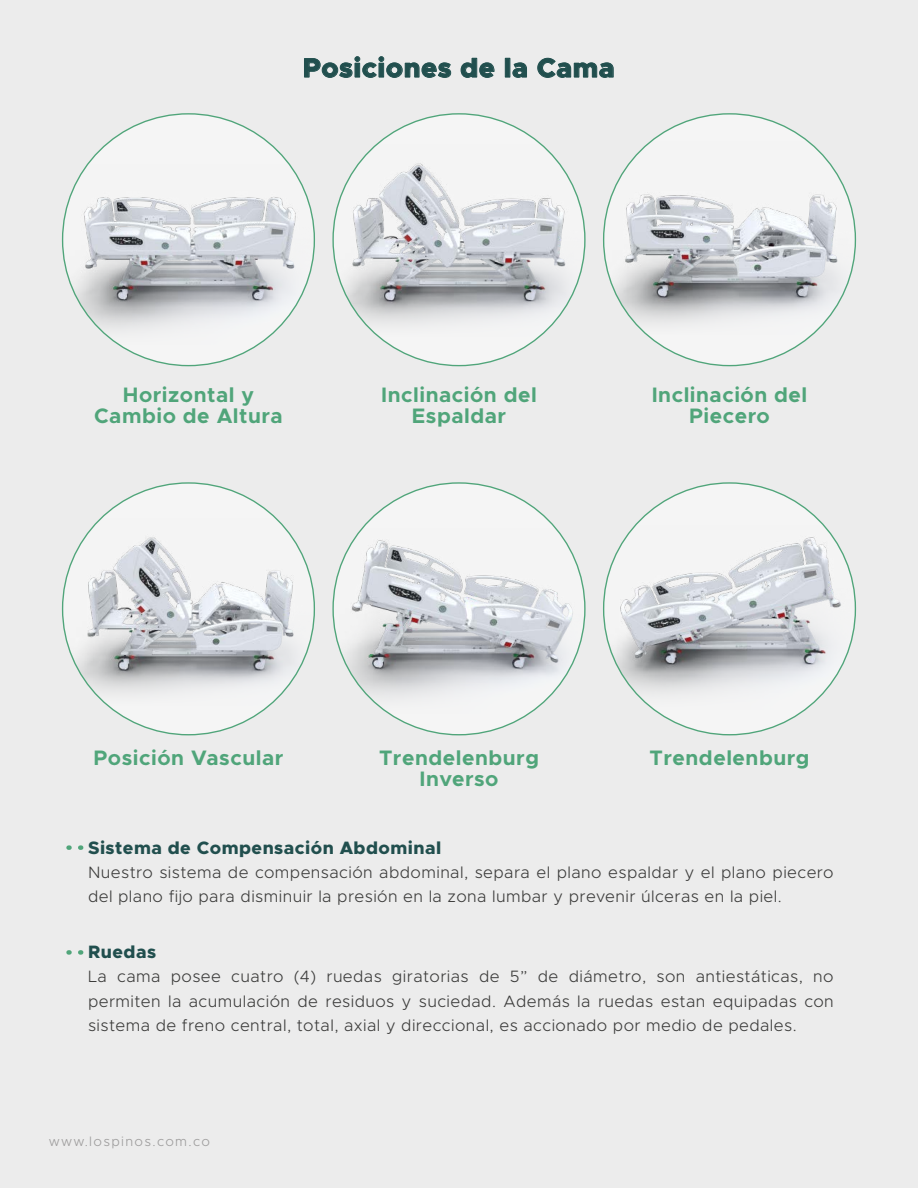
<style>
.page{position:relative;width:918px;height:1188px;background:#ececec}
.page>*{position:absolute;margin:0;border:0;box-sizing:border-box;transform-origin:0 0}
.t1{font:800 27px "Metropolis";letter-spacing:.025em;color:#214f4e}
.t2{font:700 21px/21px "Metropolis";letter-spacing:.025em;color:#50a57a;text-align:center}
.t3{font:800 18px "Metropolis";letter-spacing:.025em;color:#214f4e}
.t4{font:300 16.5px/24px "Metropolis";letter-spacing:.025em;color:#3c3c3b}
.t5{font:300 13.5px "Metropolis";letter-spacing:.1em;color:#9c9b9b}
</style>
<div class="page">
<div style="left:63px;top:114px;width:251px;height:252px;background:#f5f5f5;border-radius:50%"></div>
<img style="left:63px;top:164px;width:251px;height:149px">
<svg style="left:85px;top:311px;width:207px;height:49px"></svg>
<div style="left:333px;top:114px;width:252px;height:252px;background:#f5f5f5;border-radius:50%"></div>
<img style="left:333px;top:143px;width:252px;height:161px">
<svg style="left:350px;top:303px;width:218px;height:48px"></svg>
<div style="left:333px;top:483px;width:252px;height:252px;background:#f5f5f5;border-radius:50%"></div>
<img style="left:333px;top:527px;width:252px;height:154px">
<svg style="left:355px;top:680px;width:208px;height:48px"></svg>
<div style="left:604px;top:114px;width:251px;height:252px;background:#f5f5f5;border-radius:50%"></div>
<img style="left:604px;top:140px;width:251px;height:163px">
<svg style="left:620px;top:302px;width:219px;height:48px"></svg>
<div style="left:604px;top:483px;width:251px;height:252px;background:#f5f5f5;border-radius:50%"></div>
<img style="left:604px;top:524px;width:251px;height:153px">
<svg style="left:623px;top:676px;width:213px;height:49px"></svg>
<svg style="left:304px;top:56px;width:147px;height:22px"></svg>
<svg style="left:460px;top:58px;width:35px;height:20px"></svg>
<div style="left:505px;top:58px;width:5px;height:20px;border:1px solid #214f4e"></div>
<svg style="left:512px;top:62px;width:15px;height:16px"></svg>
<svg style="left:537px;top:58px;width:77px;height:20px"></svg>
<div style="left:63px;top:483px;width:251px;height:252px;background:#f5f5f5;border-radius:50%"></div>
<img style="left:63px;top:517px;width:251px;height:157px">
<svg style="left:80px;top:672px;width:217px;height:49px"></svg>
<h1 class="t1" style="left:303px;top:51px;width:313px">Posiciones de la Cama</h1>
<p class="t2" style="left:94px;top:384px;width:190px">Horizontal y<br>Cambio de Altura</p>
<p class="t2" style="left:381px;top:384px;width:157px">Inclinación del<br>Espaldar</p>
<p class="t2" style="left:652px;top:384px;width:157px">Inclinación del<br>Piecero</p>
<p class="t2" style="left:94px;top:747px;width:191px">Posición Vascular</p>
<p class="t2" style="left:379px;top:747px;width:161px">Trendelenburg<br>Inverso</p>
<p class="t2" style="left:650px;top:747px;width:161px">Trendelenburg</p>
<p class="t3" style="left:88px;top:836px;width:355px">Sistema de Compensación Abdominal</p>
<p class="t4" style="left:88px;top:860px;width:747px">Nuestro sistema de compensación abdominal, separa el plano espaldar y el plano piecero del plano fijo para disminuir la presión en la zona lumbar y prevenir úlceras en la piel.</p>
<p class="t3" style="left:88px;top:941px;width:70px">Ruedas</p>
<p class="t4" style="left:88px;top:965px;width:747px;text-align:justify">La cama posee cuatro (4) ruedas giratorias de 5” de diámetro, son antiestáticas, no permiten la acumulación de residuos y suciedad. Además la ruedas estan equipadas con sistema de freno central, total, axial y direccional, es accionado por medio de pedales.</p>
<p class="t5" style="left:49px;top:1133px;width:163px">www.lospinos.com.co</p>
</div>
